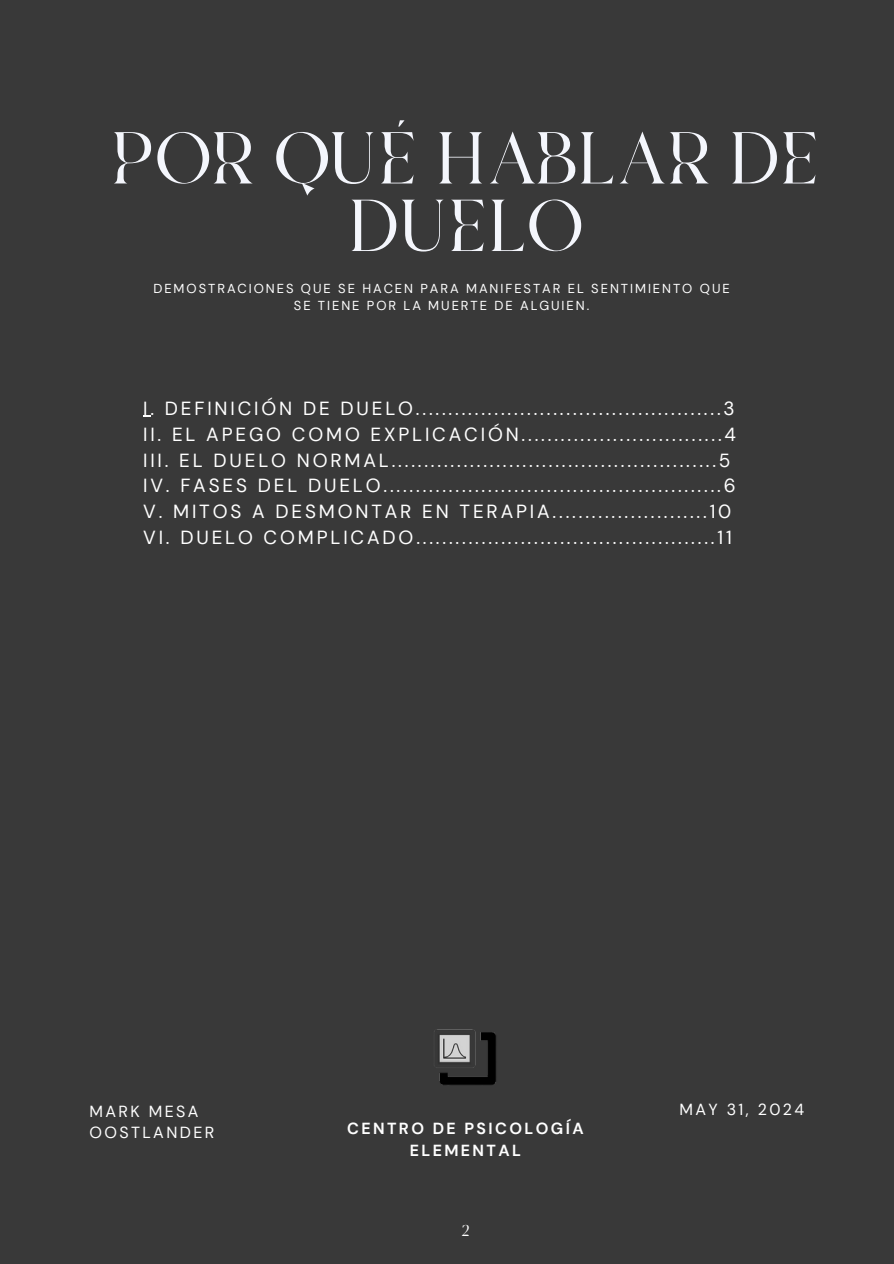
<style>
.page{position:relative;width:894px;height:1264px;background:#fff}
.page>*{position:absolute;margin:0;border:0;box-sizing:border-box;transform-origin:0 0}
.t1{font:104.7px "Frunchy Serif";letter-spacing:-.01em;color:#f4f6fc}
.t2{font:22.5px "Frunchy Serif";color:#fff}
.t3{font:18.9px/25.8px "DM Sans";letter-spacing:.15em;color:#fff}
.t4{font:16.05px "DM Sans";letter-spacing:.15em;color:#fff}
.t5{font:700 16.05px/21.9px "DM Sans";letter-spacing:.15em;color:#fff;text-align:center}
.t6{font:12.9px/17.2px "DM Sans";letter-spacing:.15em;color:#fff;text-align:center}
</style>
<div class="page">
<div style="left:0;top:0;width:893px;height:1263px;background:#393939"></div>
<img style="left:434px;top:1029px;width:62px;height:56px">
<p class="t1" style="left:110px;top:110px;width:711px">POR QUÉ HABLAR DE</p>
<p class="t1" style="left:348px;top:178px;width:236px">DUELO</p>
<h2 class="t6" style="left:153px;top:280px;width:577px">DEMOSTRACIONES QUE SE HACEN PARA MANIFESTAR EL SENTIMIENTO QUE<br>SE TIENE POR LA MUERTE DE ALGUIEN.</h2>
<p class="t3" style="left:143px;top:395px;width:594px">I. DEFINICIÓN DE DUELO...............................................3<br>II. EL APEGO COMO EXPLICACIÓN...............................4<br>III. EL DUELO NORMAL..................................................5<br>IV. FASES DEL DUELO....................................................6<br>V. MITOS A DESMONTAR EN TERAPIA........................10</p>
<p class="t3" style="left:143px;top:525px;width:590px">VI. DUELO COMPLICADO..............................................11</p>
<p class="t4" style="left:89px;top:1100px;width:111px">MARK MESA</p>
<p class="t4" style="left:679px;top:1099px;width:126px">MAY 31, 2024</p>
<p class="t4" style="left:89px;top:1122px;width:126px">OOSTLANDER</p>
<p class="t5" style="left:347px;top:1117px;width:238px">CENTRO DE PSICOLOGÍA<br>ELEMENTAL</p>
<p class="t2" style="left:461px;top:1220px;width:10px">2</p>
</div>
